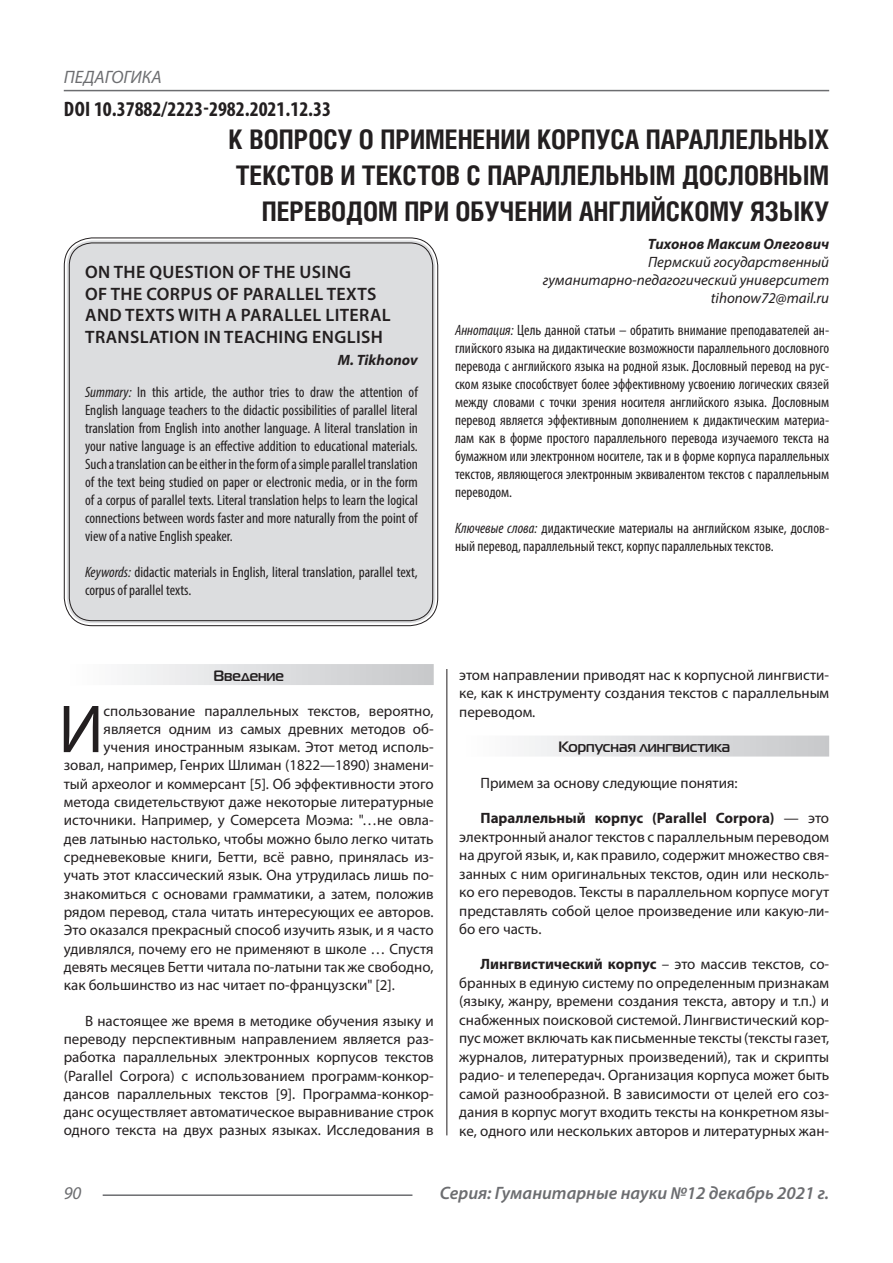
<style>
.page{position:relative;width:893px;height:1263px;background:#fff}
.page>*{position:absolute;margin:0;border:0;box-sizing:border-box;transform-origin:0 0}
.Статья_текст_первый{font:68.4px "Myriad Pro";color:#231f20}
.Статья_название{font:700 27px/36px "Helios Cond C";color:#231f20;text-align:right}
.ДОИ{font:700 condensed 21px "Myriad Pro";color:#231f20}
.Статья_название_англ{font:600 18px/21.6px "Myriad Pro";letter-spacing:.02em;color:#231f20}
.t1{font:italic 600 18px "Myriad Pro";color:#6c6d70}
.t2{font:italic 18px "Myriad Pro";color:#6c6d70}
.Статья_текст{font:15px/18.5px "Myriad Pro";color:#231f20;text-align:justify}
.Статья_текст_первый-2{font:15px "Myriad Pro";color:#231f20}
.Статья_аннотация_тек{font:condensed 15px/18px "Myriad Pro";color:#231f20;text-align:justify}
.Статья_аннотация_анг{font:condensed 15px/18px "Myriad Pro";color:#231f20;text-align:justify}
.Статья_автор_инфо{font:italic 15px/18px "Myriad Pro";color:#231f20;text-align:right}
.Статья_подзаголовок{font:700 15px "Magistral C";color:#231f20}
.Статья_автор_инфо-2{font:italic 700 15px "Myriad Pro";color:#231f20}
.Статья_автор_англ{font:italic 700 15px "Myriad Pro";color:#231f20}
.s1{font-style:italic}
.s2{font-weight:700}
</style>
<div class="page">
<hr style="left:446px;top:128px;width:1px;height:1007px;background:#231f20">
<hr style="left:103px;top:1194px;width:309px;height:2px;background:#6c6d70">
<hr style="left:64px;top:90px;width:765px;height:1px;background:#6c6d70">
<div style="left:67px;top:240px;width:368px;height:383px;background:#dcdddf;border-radius:26px"></div>
<div style="left:64px;top:664px;width:370px;height:21px;background:linear-gradient(to right,#fefeff,#c6c8ca)"></div>
<div style="left:459px;top:735px;width:370px;height:21px;background:linear-gradient(to right,#fefeff,#c6c8ca)"></div>
<p class="t2" style="left:64px;top:66px;width:100px">ПЕДАГОГИКА</p>
<p class="ДОИ" style="left:64px;top:96px;width:269px">DOI 10.37882/2223-2982.2021.12.33</p>
<p class="Статья_название" style="left:228px;top:121px;width:602px">К ВОПРОСУ О ПРИМЕНЕНИИ КОРПУСА ПАРАЛЛЕЛЬНЫХ<br>ТЕКСТОВ И ТЕКСТОВ С ПАРАЛЛЕЛЬНЫМ ДОСЛОВНЫМ<br>ПЕРЕВОДОМ ПРИ ОБУЧЕНИИ АНГЛИЙСКОМУ ЯЗЫКУ</p>
<p class="Статья_автор_инфо-2" style="left:648px;top:234px;width:183px">Тихонов Максим Олегович</p>
<p class="Статья_автор_инфо" style="left:543px;top:252px;width:288px">Пермский государственный гуманитарно-педагогический университет</p>
<p class="Статья_автор_инфо" style="left:711px;top:288px;width:120px">tihonow72@mail.ru</p>
<p class="Статья_аннотация_тек" style="left:455px;top:321px;width:376px"><span class="s1">Аннотация:</span> Цель данной статьи – обратить внимание преподавателей ан&shy;глийского языка на дидактические возможности параллельного дословного перевода с английского языка на родной язык. Дословный перевод на рус&shy;ском языке способствует более эффективному усвоению логических связей между словами с точки зрения носителя английского языка. Дословным перевод является эффективным дополнением к дидактическим материа&shy;лам как в форме простого параллельного перевода изучаемого текста на бумажном или электронном носителе, так и в форме корпуса параллельных текстов, являющегося электронным эквивалентом текстов с параллельным переводом.</p>
<p class="Статья_аннотация_тек" style="left:455px;top:519px;width:376px"><span class="s1">Ключевые слова:</span> дидактические материалы на английском языке, дослов&shy;ный перевод, параллельный текст, корпус параллельных текстов.</p>
<p class="Статья_название_англ" style="left:85px;top:261px;width:307px">ON THE QUESTION OF THE USING<br>OF THE CORPUS OF PARALLEL TEXTS<br>AND TEXTS WITH A PARALLEL LITERAL<br>TRANSLATION IN TEACHING ENGLISH</p>
<p class="Статья_автор_англ" style="left:338px;top:350px;width:81px">M. Tikhonov</p>
<p class="Статья_аннотация_анг" style="left:85px;top:383px;width:334px"><span class="s1">Summary:</span> In this article, the author tries to draw the attention of English language teachers to the didactic possibilities of parallel literal translation from English into another language. A literal translation in your native language is an effective addition to educational materials.<br>Such a translation can be either in the form of a simple parallel translation of the text being studied on paper or electronic media, or in the form of a corpus of parallel texts. Literal translation helps to learn the logical connections between words faster and more naturally from the point of view of a native English speaker.</p>
<p class="Статья_аннотация_анг" style="left:85px;top:563px;width:334px"><span class="s1">Keywords:</span> didactic materials in English, literal translation, parallel text, corpus of parallel texts.</p>
<p class="Статья_подзаголовок" style="left:213px;top:667px;width:72px">Введение</p>
<p class="Статья_текст_первый" style="left:59px;top:687px;width:47px">И</p>
<p class="Статья_текст_первый-2" style="left:104px;top:702px;width:332px">спользование параллельных текстов, вероятно,</p>
<p class="Статья_текст_первый-2" style="left:104px;top:720px;width:332px">является одним из самых древних методов об-</p>
<p class="Статья_текст_первый-2" style="left:104px;top:738px;width:332px">учения иностранным языкам. Этот метод исполь-</p>
<p class="Статья_текст_первый-2" style="left:64px;top:756px;width:371px">зовал, например, Генрих Шлиман (1822—1890) знамени-</p>
<p class="Статья_текст_первый-2" style="left:64px;top:774px;width:371px">тый археолог и коммерсант [5]. Об эффективности этого</p>
<p class="Статья_текст_первый-2" style="left:64px;top:793px;width:371px">метода свидетельствуют даже некоторые литературные</p>
<p class="Статья_текст_первый-2" style="left:64px;top:811px;width:371px">источники. Например, у Сомерсета Моэма: "…не овла-</p>
<p class="Статья_текст_первый-2" style="left:64px;top:829px;width:371px">дев латынью настолько, чтобы можно было легко читать</p>
<p class="Статья_текст_первый-2" style="left:64px;top:848px;width:371px">средневековые книги, Бетти, всё равно, принялась из-</p>
<p class="Статья_текст_первый-2" style="left:64px;top:866px;width:371px">учать этот классический язык. Она утрудилась лишь по-</p>
<p class="Статья_текст_первый-2" style="left:64px;top:884px;width:371px">знакомиться с основами грамматики, а затем, положив</p>
<p class="Статья_текст_первый-2" style="left:64px;top:903px;width:371px">рядом перевод, стала читать интересующих ее авторов.</p>
<p class="Статья_текст_первый-2" style="left:64px;top:921px;width:371px">Это оказался прекрасный способ изучить язык, и я часто</p>
<p class="Статья_текст_первый-2" style="left:64px;top:939px;width:371px">удивлялся, почему его не применяют в школе … Спустя</p>
<p class="Статья_текст_первый-2" style="left:64px;top:958px;width:371px">девять месяцев Бетти читала по-латыни так же свободно,</p>
<p class="Статья_текст_первый-2" style="left:64px;top:976px;width:333px">как большинство из нас читает по-французски" [2].</p>
<p class="Статья_текст" style="left:64px;top:1011px;width:371px;text-indent:21px">В настоящее же время в методике обучения языку и переводу перспективным направлением является раз&shy;работка параллельных электронных корпусов текстов (Parallel Corpora) с использованием программ-конкор&shy;дансов параллельных текстов [9]. Программа-конкор&shy;данс осуществляет автоматическое выравнивание строк одного текста на двух разных языках. Исследования в</p>
<p class="Статья_текст" style="left:459px;top:665px;width:371px">этом направлении приводят нас к корпусной лингвисти&shy;ке, как к инструменту создания текстов с параллельным переводом.</p>
<p class="Статья_подзаголовок" style="left:558px;top:738px;width:173px">Корпусная лингвистика</p>
<p class="Статья_текст" style="left:480px;top:773px;width:259px">Примем за основу следующие понятия:</p>
<p class="Статья_текст" style="left:459px;top:809px;width:371px;text-indent:21px"><span class="s2">Параллельный корпус (Parallel Corpora)</span> — это электронный аналог текстов с параллельным переводом на другой язык, и, как правило, содержит множество свя&shy;занных с ним оригинальных текстов, один или несколь&shy;ко его переводов. Тексты в параллельном корпусе могут представлять собой целое произведение или какую-ли&shy;бо его часть.</p>
<p class="Статья_текст" style="left:459px;top:955px;width:371px;text-indent:21px"><span class="s2">Лингвистический корпус</span> – это массив текстов, со&shy;бранных в единую систему по определенным признакам (языку, жанру, времени создания текста, автору и т.п.) и снабженных поисковой системой. Лингвистический кор&shy;пус может включать как письменные тексты (тексты газет, журналов, литературных произведений), так и скрипты радио- и телепередач. Организация корпуса может быть самой разнообразной. В зависимости от целей его соз&shy;дания в корпус могут входить тексты на конкретном язы&shy;ке, одного или нескольких авторов и литературных жан-</p>
<p class="t2" style="left:64px;top:1182px;width:19px">90</p>
<p class="t1" style="left:440px;top:1182px;width:391px">Серия: Гуманитарные науки №12 декабрь 2021 г.</p>
</div>
